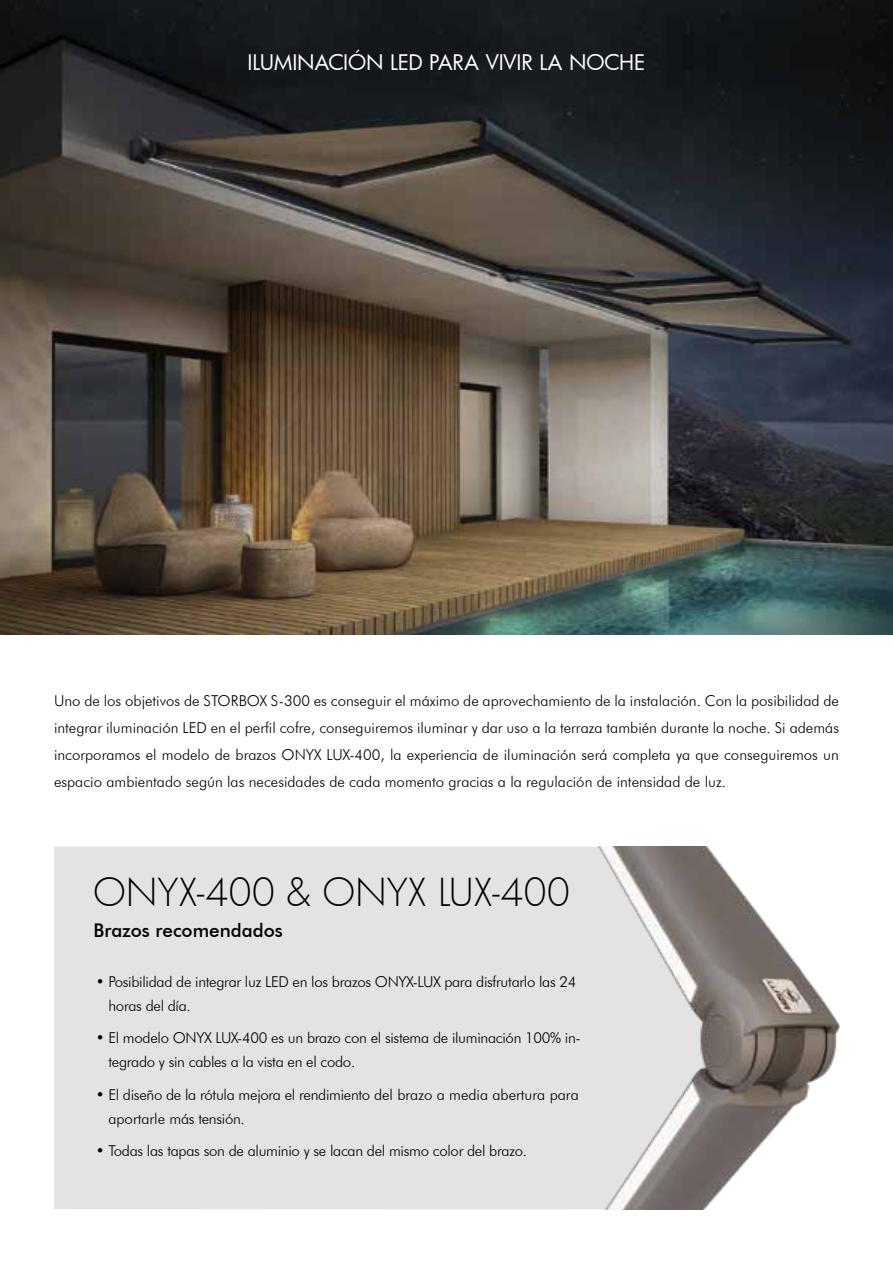
<style>
.page{position:relative;width:893px;height:1263px;background:#fff}
.page>*{position:absolute;margin:0;border:0;box-sizing:border-box;transform-origin:0 0}
.t1{font:300 37.8px "Futura";color:#000}
.t2{font:21px "Futura";letter-spacing:-.005em;color:#fff}
.t3{font:500 18.9px "Futura BT";color:#000}
.t4{font:300 15px/27px "Futura BT";letter-spacing:-.02em;color:#000}
</style>
<div class="page">
<img style="left:0;top:0;width:893px;height:634px">
<div style="left:54px;top:847px;width:479px;height:362px;background:#e3e3e3"></div>
<img style="left:533px;top:847px;width:306px;height:362px">
<h2 class="t2" style="left:248px;top:48px;width:399px">ILUMINACIÓN LED PARA VIVIR LA NOCHE</h2>
<p class="t4" style="left:54px;top:687px;width:786px;text-align:justify">Uno de los objetivos de STORBOX S-300 es conseguir el máximo de aprovechamiento de la instalación. Con la posibilidad de integrar iluminación LED en el perfil cofre, conseguiremos iluminar y dar uso a la terraza también durante la noche. Si además incorporamos el modelo de brazos ONYX LUX-400, la experiencia de iluminación será completa ya que conseguiremos un espacio ambientado según las necesidades de cada momento gracias a la regulación de intensidad de luz.</p>
<h1 class="t1" style="left:94px;top:866px;width:478px">ONYX-400 &amp; ONYX LUX-400</h1>
<p class="t3" style="left:94px;top:919px;width:191px">Brazos recomendados</p>
<p class="t4" style="left:108px;top:969px;width:470px;line-height:24px;text-indent:-13px">• Posibilidad de integrar luz LED en los brazos ONYX-LUX para disfrutarlo las 24 horas del día.</p>
<p class="t4" style="left:108px;top:1025px;width:474px;line-height:24px;text-indent:-13px">• El modelo ONYX LUX-400 es un brazo con el sistema de iluminación 100% in&shy;tegrado y sin cables a la vista en el codo.</p>
<p class="t4" style="left:108px;top:1082px;width:472px;line-height:24px;text-indent:-13px">• El diseño de la rótula mejora el rendimiento del brazo a media abertura para aportarle más tensión.</p>
<p class="t4" style="left:96px;top:1137px;width:433px">• Todas las tapas son de aluminio y se lacan del mismo color del brazo.</p>
</div>
